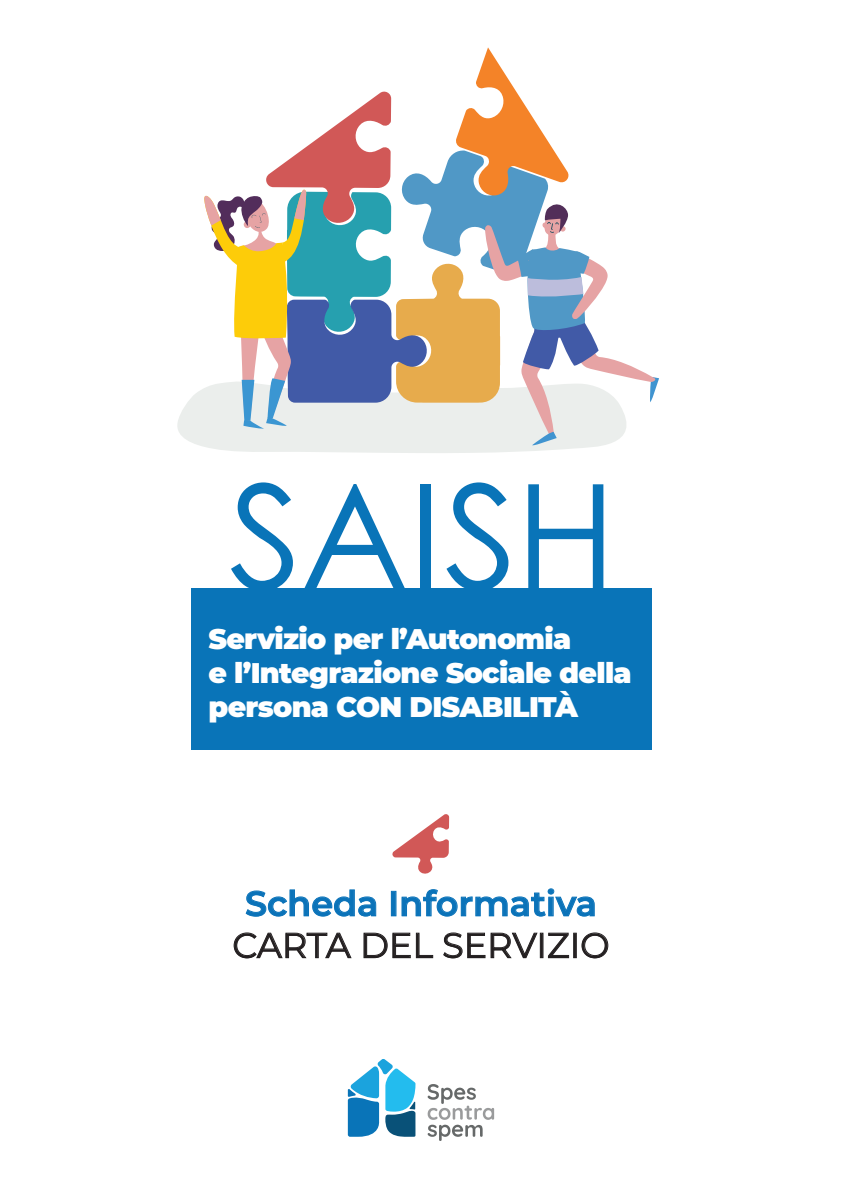
<style>
.page{position:relative;width:842px;height:1191px;background:#fff}
.page>*{position:absolute;margin:0;border:0;box-sizing:border-box;transform-origin:0 0}
.t1{font:146.2px "Rounded Elegance";color:#0974b8}
.t2{font:600 35px "Montserrat";color:#0b73b9}
.t3{font:35px "Montserrat";color:#231f20}
.t4{font:900 28.4px/34.1px "Montserrat";letter-spacing:-.025em;color:#fff}
</style>
<div class="page">
<svg style="left:234px;top:932px;width:117px;height:26px"></svg>
<svg style="left:364px;top:933px;width:23px;height:25px"></svg>
<svg style="left:393px;top:933px;width:40px;height:25px"></svg>
<svg style="left:443px;top:932px;width:42px;height:26px"></svg>
<svg style="left:491px;top:933px;width:46px;height:25px"></svg>
<div style="left:540px;top:933px;width:3px;height:24px;border:1px solid #231f20"></div>
<svg style="left:548px;top:933px;width:21px;height:25px"></svg>
<svg style="left:582px;top:932px;width:26px;height:26px"></svg>
<svg style="left:246px;top:889px;width:130px;height:27px"></svg>
<div style="left:391px;top:891px;width:5px;height:25px;border:1px solid #0b73b9"></div>
<svg style="left:402px;top:888px;width:193px;height:28px"></svg>
<div style="left:191px;top:588px;width:461px;height:162px;background:#0974b8"></div>
<svg style="left:177px;top:47px;width:482px;height:406px"></svg>
<svg style="left:392px;top:814px;width:57px;height:60px"></svg>
<svg style="left:348px;top:1059px;width:67px;height:77px"></svg>
<svg style="left:428px;top:1084px;width:66px;height:57px"></svg>
<h1 class="t1" style="left:227px;top:454px;width:391px">SAISH</h1>
<p class="t4" style="left:208px;top:620px;width:425px">Servizio per l’Autonomia<br>e l’Integrazione Sociale della persona CON DISABILITÀ</p>
<p class="t2" style="left:245px;top:878px;width:353px">Scheda Informativa</p>
<p class="t3" style="left:232px;top:921px;width:379px">CARTA DEL SERVIZIO</p>
</div>
